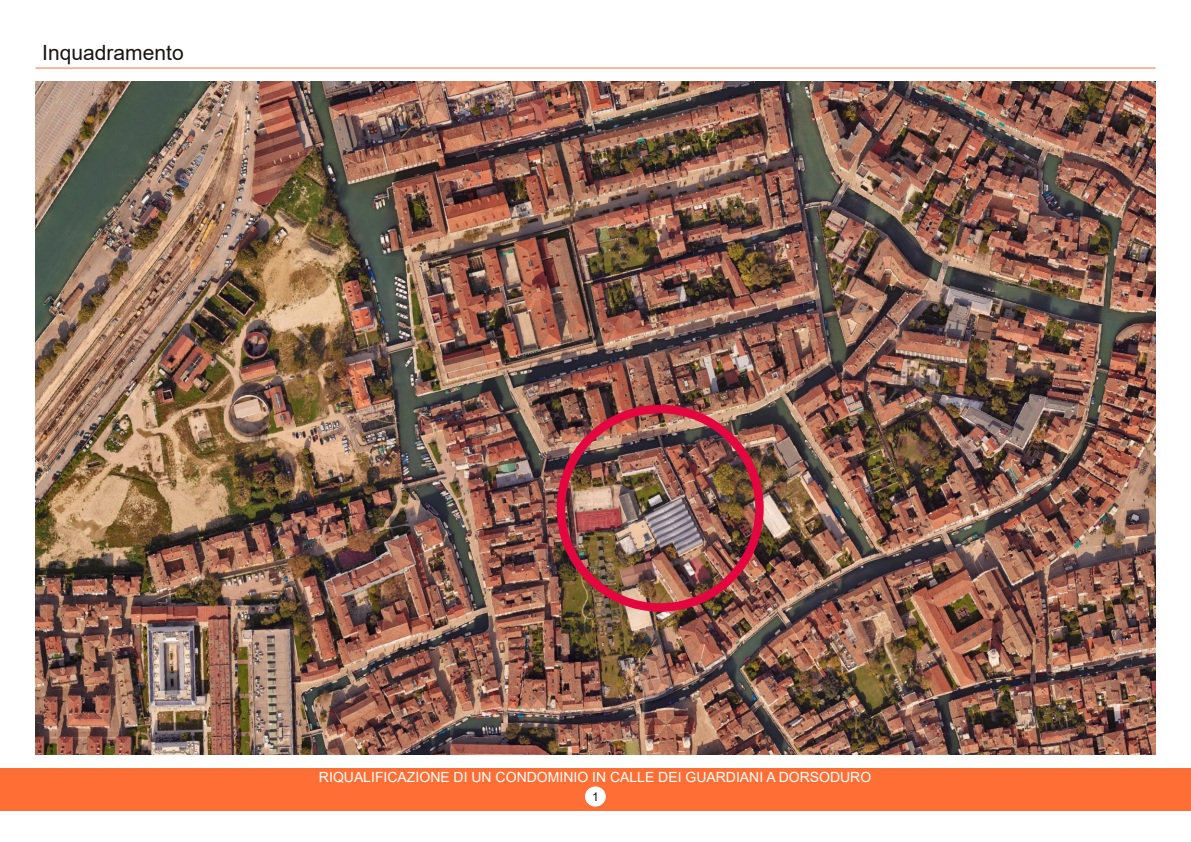
<style>
.page{position:relative;width:1191px;height:842px;background:#fff}
.page>*{position:absolute;margin:0;border:0;box-sizing:border-box;transform-origin:0 0}
.t1{font:21px "Arial";color:#171513}
.t2{font:14px "Arial";color:#fff}
.t3{font:12px "Arial";color:#171513}
</style>
<div class="page">
<hr style="left:35px;top:68px;width:1120px;height:1px;background:#ff6f35">
<div style="left:0;top:768px;width:1191px;height:43px;background:#ff6f35"></div>
<div style="left:585px;top:787px;width:20px;height:19px;background:#fff;border-radius:50%"></div>
<div style="left:585px;top:786px;width:21px;height:20px;border:1px solid #fff;border-radius:50%"></div>
<img style="left:36px;top:81px;width:1119px;height:673px">
<div style="left:557px;top:405px;width:206px;height:207px;border:9px solid #e4063e;border-radius:50%"></div>
<h1 class="t1" style="left:42px;top:41px;width:143px">Inquadramento</h1>
<p class="t2" style="left:319px;top:769px;width:554px">RIQUALIFICAZIONE DI UN CONDOMINIO IN CALLE DEI GUARDIANI A DORSODURO</p>
<p class="t3" style="left:592px;top:790px;width:8px">1</p>
</div>
